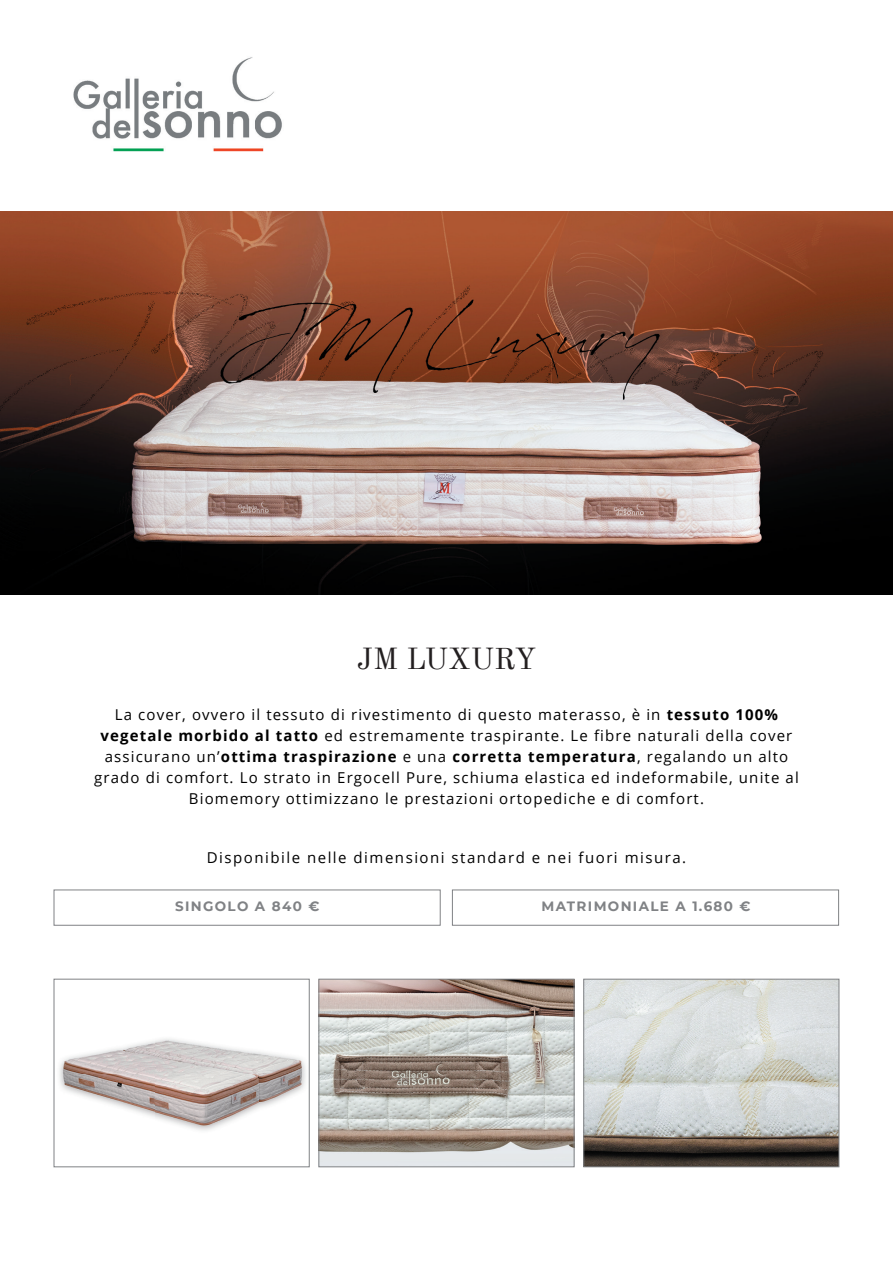
<style>
.page{position:relative;width:893px;height:1263px;background:#fff}
.page>*{position:absolute;margin:0;border:0;box-sizing:border-box;transform-origin:0 0}
.t1{font:30px "Old Standard TT";color:#231f20}
.t2{font:15px/21px "Open Sans";letter-spacing:.075em;color:#000;text-align:center}
.t3{font:15px "Open Sans";letter-spacing:.1em;color:#000}
.t4{font:700 13.5px "Montserrat";letter-spacing:.1em;color:#808285}
.s1{font-weight:700}
</style>
<div class="page">
<img style="left:73px;top:57px;width:209px;height:95px">
<img style="left:0;top:211px;width:893px;height:383px">
<img style="left:59px;top:1038px;width:247px;height:93px">
<div style="left:54px;top:979px;width:256px;height:188px;border:1px solid #808285"></div>
<img style="left:320px;top:981px;width:252px;height:184px">
<div style="left:318px;top:979px;width:256px;height:188px;border:1px solid #808285"></div>
<img style="left:585px;top:981px;width:252px;height:184px">
<div style="left:583px;top:979px;width:256px;height:188px;border:1px solid #808285"></div>
<div style="left:54px;top:889px;width:387px;height:37px;border:1px solid #808285"></div>
<div style="left:452px;top:889px;width:387px;height:37px;border:1px solid #808285"></div>
<h1 class="t1" style="left:357px;top:636px;width:181px">JM LUXURY</h1>
<p class="t2" style="left:94px;top:704px;width:706px">La cover, ovvero il tessuto di rivestimento di questo materasso, è in <span class="s1">tessuto 100% vegetale morbido al tatto</span> ed estremamente traspirante. Le fibre naturali della cover assicurano un’<span class="s1">ottima traspirazione</span> e una <span class="s1">corretta temperatura</span>, regalando un alto grado di comfort. Lo strato in Ergocell Pure, schiuma elastica ed indeformabile, unite al Biomemory ottimizzano le prestazioni ortopediche e di comfort.</p>
<p class="t3" style="left:207px;top:847px;width:481px">Disponibile nelle dimensioni standard e nei fuori misura.</p>
<p class="t4" style="left:175px;top:897px;width:146px">SINGOLO A 840 €</p>
<p class="t4" style="left:541px;top:897px;width:211px">MATRIMONIALE A 1.680 €</p>
</div>
